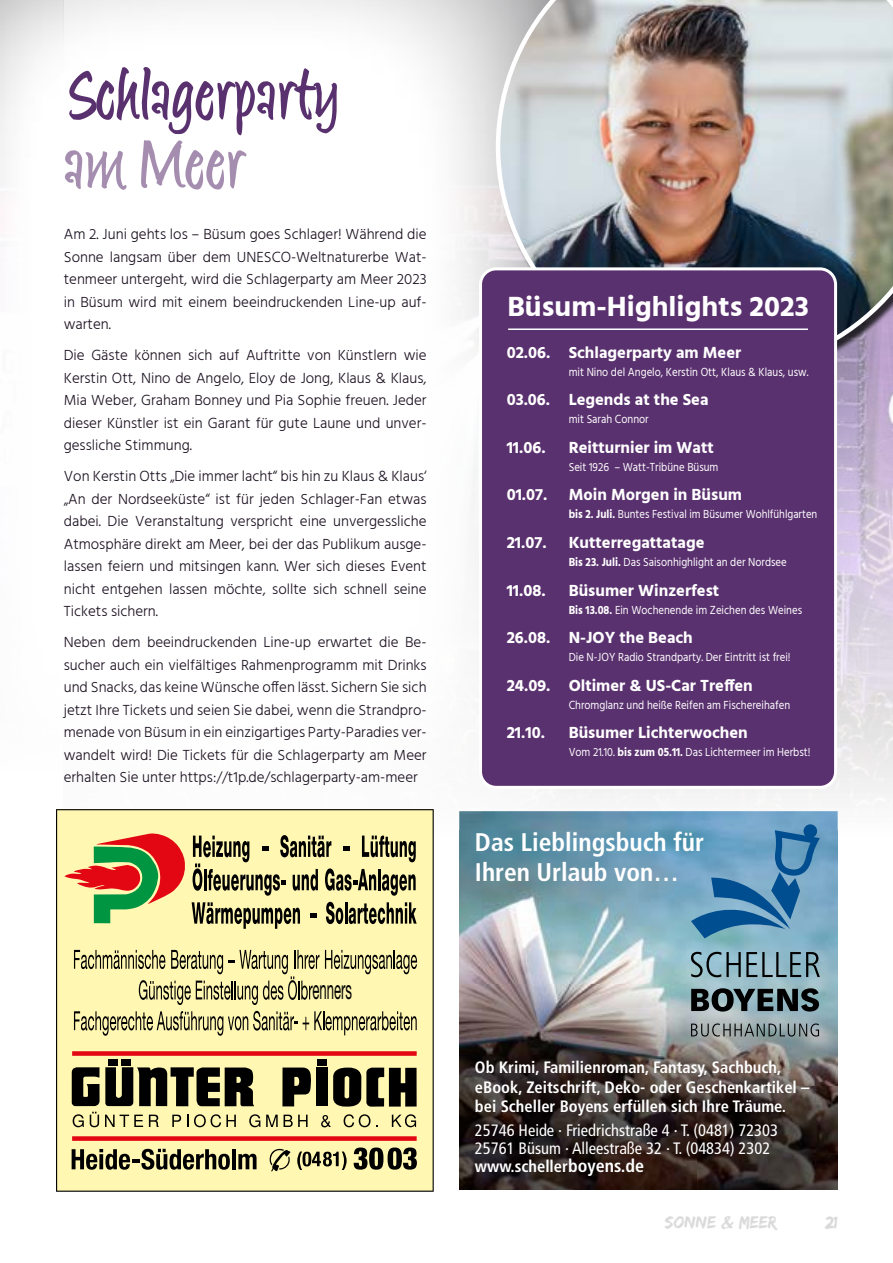
<style>
.page{position:relative;width:893px;height:1263px;background:#fff}
.page>*{position:absolute;margin:0;border:0;box-sizing:border-box;transform-origin:0 0}
.t1{font:65.7px "Fink Matthiall";color:#5a316f;scale:.93 1}
.t2{font:65.7px "Fink Matthiall";color:#a58db0;scale:.93 1}
.t3{font:700 28.5px "Hind";color:#fff}
.t4{font:26.4px "Helvetica Neue";color:#000;scale:.5 1}
.t5{font:700 condensed 25.5px/30px "Frutiger";color:#fff}
.t6{font:18px "Edo SZ";color:#dadada}
.t7{font:700 16.5px "Hind";color:#fff}
.t8{font:700 condensed 16.5px/19.5px "Frutiger";color:#fff}
.t9{font:condensed 16.5px/18px "Frutiger";color:#fff}
.t10{font:300 15px/22.5px "Hind";color:#1a0f1f;text-align:justify}
.t11{font:12px "Hind";color:#fff;scale:.9 1}
.t12{font:12px "Hind";color:#fff;scale:.89 1}
.s1{font-weight:700}
.s2{font-weight:700;font-size:18px}
</style>
<div class="page">
<img style="left:459px;top:381px;width:434px;height:809px">
<div style="left:0;top:0;width:575px;height:878px;background:#fff"></div>
<img style="left:459px;top:811px;width:379px;height:20px">
<img style="left:459px;top:831px;width:379px;height:358px">
<svg style="left:691px;top:824px;width:129px;height:114px;background:#5891b8"></svg>
<svg style="left:691px;top:988px;width:128px;height:23px;background:#414f53"></svg>
<svg style="left:691px;top:952px;width:129px;height:25px;background:#6f8e98"></svg>
<svg style="left:691px;top:1023px;width:128px;height:13px;background:#7a8486"></svg>
<div style="left:56px;top:809px;width:378px;height:383px;background:#fff7b2"></div>
<svg style="left:193px;top:835px;width:223px;height:61px;background:#b5af7e"></svg>
<svg style="left:192px;top:902px;width:108px;height:27px;background:#9f9a6f"></svg>
<svg style="left:310px;top:913px;width:7px;height:5px"></svg>
<svg style="left:326px;top:902px;width:17px;height:22px"></svg>
<hr style="left:345px;top:902px;width:2px;height:22px;background:#000">
<svg style="left:349px;top:902px;width:68px;height:22px"></svg>
<svg style="left:65px;top:833px;width:120px;height:90px;background:#bf9a6a"></svg>
<div style="left:108px;top:1059px;width:9px;height:6px;background:#000"></div>
<div style="left:121px;top:1059px;width:9px;height:6px;background:#000"></div>
<div style="left:316px;top:1067px;width:11px;height:39px;background:#000"></div>
<svg style="left:72px;top:1067px;width:182px;height:39px;background:#4b4934"></svg>
<svg style="left:282px;top:1067px;width:29px;height:39px"></svg>
<svg style="left:332px;top:1066px;width:85px;height:42px;background:#53503a"></svg>
<div style="left:72px;top:1051px;width:345px;height:5px;background:#e30613"></div>
<div style="left:72px;top:1136px;width:345px;height:5px;background:#e30613"></div>
<svg style="left:72px;top:1149px;width:158px;height:21px;background:#87835e"></svg>
<hr style="left:232px;top:1149px;width:4px;height:20px;background:#000">
<svg style="left:238px;top:1154px;width:19px;height:15px"></svg>
<svg style="left:270px;top:1149px;width:20px;height:22px"></svg>
<svg style="left:297px;top:1151px;width:50px;height:19px"></svg>
<svg style="left:354px;top:1147px;width:63px;height:23px"></svg>
<div style="left:317px;top:1059px;width:9px;height:6px;background:#000"></div>
<svg style="left:73px;top:1114px;width:11px;height:13px"></svg>
<svg style="left:90px;top:1112px;width:9px;height:15px"></svg>
<svg style="left:105px;top:1115px;width:38px;height:12px"></svg>
<svg style="left:149px;top:1115px;width:10px;height:12px"></svg>
<svg style="left:172px;top:1115px;width:9px;height:12px"></svg>
<svg style="left:187px;top:1114px;width:49px;height:13px"></svg>
<svg style="left:249px;top:1114px;width:11px;height:13px"></svg>
<svg style="left:266px;top:1115px;width:12px;height:12px"></svg>
<svg style="left:284px;top:1115px;width:24px;height:12px"></svg>
<svg style="left:321px;top:1115px;width:10px;height:12px"></svg>
<svg style="left:344px;top:1114px;width:26px;height:13px"></svg>
<svg style="left:392px;top:1114px;width:24px;height:13px"></svg>
<svg style="left:325px;top:950px;width:92px;height:24px;background:#bab482"></svg>
<svg style="left:74px;top:950px;width:245px;height:55px;background:#d1ca91"></svg>
<svg style="left:74px;top:1011px;width:343px;height:25px;background:#c6bf8a"></svg>
<img style="left:496px;top:0;width:397px;height:372px">
<div style="left:480px;top:269px;width:355px;height:518px;background:#5a316f;border-radius:16px"></div>
<div style="left:479px;top:267px;width:358px;height:522px;border:3px solid #fff;border-radius:16px"></div>
<hr style="left:508px;top:328px;width:300px;height:2px;background:#fff">
<h1 class="t1" style="left:64px;top:54px;width:297px">Schlagerparty</h1>
<h1 class="t2" style="left:64px;top:123px;width:195px">am Meer</h1>
<p class="t10" style="left:64px;top:224px;width:364px">Am 2. Juni gehts los – Büsum goes Schlager! Während die Sonne langsam über dem UNESCO-Weltnaturerbe Wat&shy;tenmeer untergeht, wird die Schlagerparty am Meer 2023 in Büsum wird mit einem beeindruckenden Line-up auf&shy;warten.</p>
<p class="t10" style="left:64px;top:345px;width:364px">Die Gäste können sich auf Auftritte von Künstlern wie Kerstin Ott, Nino de Angelo, Eloy de Jong, Klaus &amp; Klaus, Mia Weber, Graham Bonney und Pia Sophie freuen. Jeder dieser Künstler ist ein Garant für gute Laune und unver&shy;gessliche Stimmung.</p>
<p class="t10" style="left:64px;top:466px;width:364px">Von Kerstin Otts „Die immer lacht“ bis hin zu Klaus &amp; Klaus‘ „An der Nordseeküste“ ist für jeden Schlager-Fan etwas dabei. Die Veranstaltung verspricht eine unvergessliche Atmosphäre direkt am Meer, bei der das Publikum ausge&shy;lassen feiern und mitsingen kann. Wer sich dieses Event nicht entgehen lassen möchte, sollte sich schnell seine Tickets sichern.</p>
<p class="t10" style="left:64px;top:632px;width:364px">Neben dem beeindruckenden Line-up erwartet die Be&shy;sucher auch ein vielfältiges Rahmenprogramm mit Drinks und Snacks, das keine Wünsche offen lässt. Sichern Sie sich jetzt Ihre Tickets und seien Sie dabei, wenn die Strandpro&shy;menade von Büsum in ein einzigartiges Party-Paradies ver&shy;wandelt wird! Die Tickets für die Schlagerparty am Meer erhalten Sie unter https://t1p.de/schlagerparty-am-meer</p>
<h3 class="t4" style="left:312px;top:974px;width:81px">enners</h3>
<h2 class="t3" style="left:507px;top:289px;width:303px">Büsum-Highlights 2023</h2>
<p class="t7" style="left:507px;top:343px;width:236px">02.06. Schlagerparty am Meer</p>
<p class="t11" style="left:569px;top:364px;width:268px">mit Nino del Angelo, Kerstin Ott, Klaus &amp; Klaus, usw.</p>
<p class="t7" style="left:507px;top:390px;width:203px">03.06. Legends at the Sea</p>
<p class="t11" style="left:569px;top:411px;width:90px">mit Sarah Connor</p>
<p class="t7" style="left:507px;top:438px;width:40px">11.06.</p>
<p class="t7" style="left:569px;top:438px;width:147px">Reitturnier im Watt</p>
<p class="t11" style="left:569px;top:459px;width:168px">Seit 1926 – Watt-Tribüne Büsum</p>
<p class="t7" style="left:507px;top:485px;width:42px">01.07.</p>
<p class="t7" style="left:569px;top:485px;width:175px">Moin Morgen in Büsum</p>
<p class="t12" style="left:569px;top:506px;width:281px"><span class="s1">bis 2. Juli.</span> Buntes Festival im Büsumer Wohlfühlgarten</p>
<p class="t7" style="left:507px;top:533px;width:41px">21.07.</p>
<p class="t7" style="left:569px;top:533px;width:137px">Kutterregattatage</p>
<p class="t11" style="left:569px;top:554px;width:244px"><span class="s1">Bis 23. Juli.</span> Das Saisonhighlight an der Nordsee</p>
<p class="t7" style="left:507px;top:580px;width:41px">11.08.</p>
<p class="t7" style="left:569px;top:580px;width:152px">Büsumer Winzerfest</p>
<p class="t11" style="left:569px;top:601px;width:261px"><span class="s1">Bis 13.08.</span> Ein Wochenende im Zeichen des Weines</p>
<p class="t7" style="left:507px;top:628px;width:188px">26.08. N-JOY the Beach</p>
<p class="t11" style="left:569px;top:649px;width:248px">Die N-JOY Radio Strandparty. Der Eintritt ist frei!</p>
<p class="t7" style="left:507px;top:675px;width:248px">24.09. Oltimer &amp; US-Car Treffen</p>
<p class="t11" style="left:569px;top:696px;width:248px">Chromglanz und heiße Reifen am Fischereihafen</p>
<p class="t7" style="left:507px;top:723px;width:40px">21.10.</p>
<p class="t7" style="left:569px;top:723px;width:181px">Büsumer Lichterwochen</p>
<p class="t11" style="left:569px;top:744px;width:270px">Vom 21.10. <span class="s1">bis zum 05.11.</span> Das Lichtermeer im Herbst!</p>
<h3 class="t5" style="left:475px;top:827px;width:231px">Das Lieblingsbuch für<br>Ihren Urlaub von…</h3>
<p class="t8" style="left:475px;top:1058px;width:336px">Ob Krimi, Familienroman, Fantasy, Sachbuch, eBook, Zeitschrift, Deko- oder Geschenkartikel – bei Scheller Boyens erfüllen sich Ihre Träume.</p>
<p class="t9" style="left:475px;top:1121px;width:305px">25746 Heide · Friedrichstraße 4 · T. (0481) 72303<br>25761 Büsum · Alleestraße 32 · T. (04834) 2302 <span class="s1">www.scheller</span><span class="s2">boyens.de</span></p>
<p class="t6" style="left:665px;top:1212px;width:113px">Sonne &amp; Meer</p>
<p class="t6" style="left:825px;top:1212px;width:14px">21</p>
</div>
